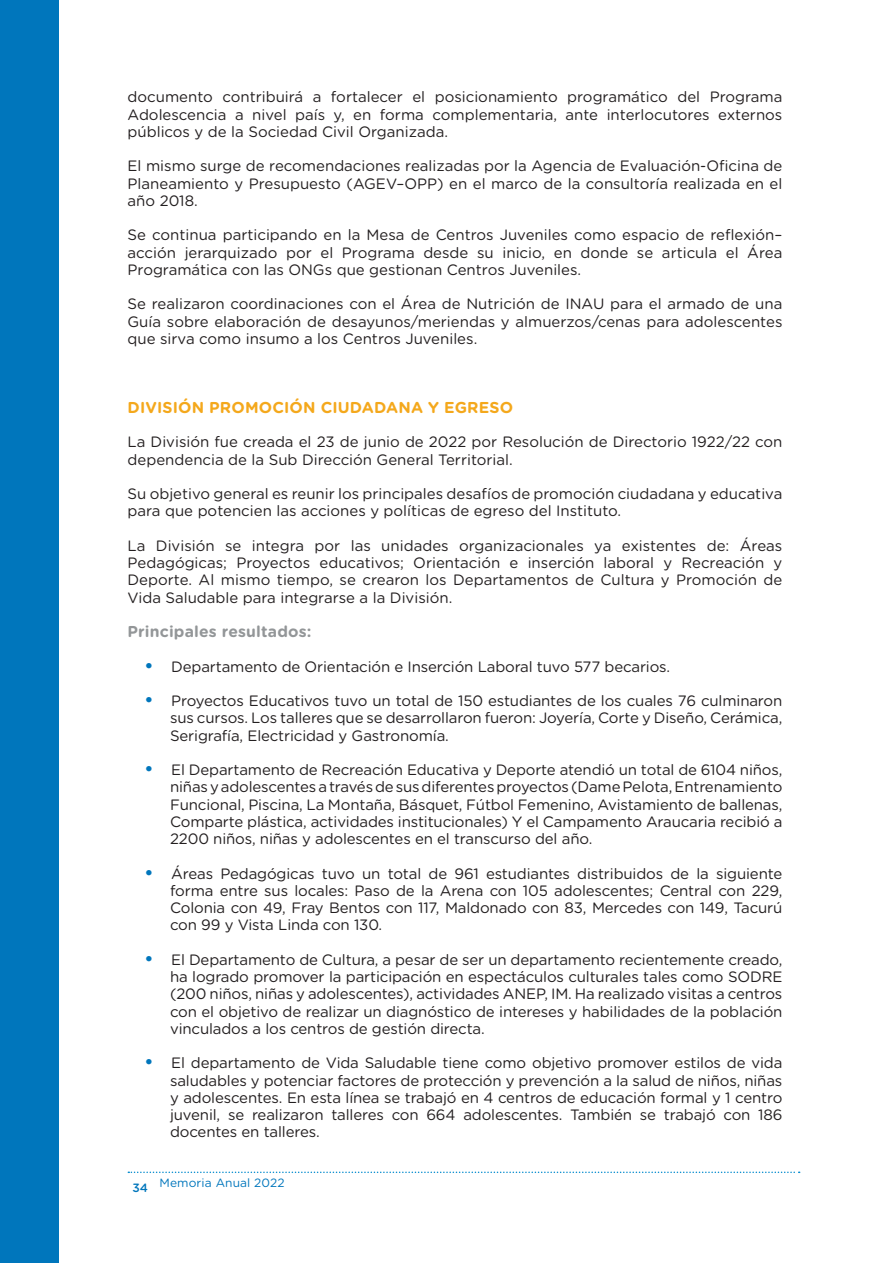
<style>
.page{position:relative;width:893px;height:1263px;background:#fff}
.page>*{position:absolute;margin:0;border:0;box-sizing:border-box;transform-origin:0 0}
.t1{font:700 15.75px "Gotham Rounded";letter-spacing:.01em;color:#f4a81c}
.t2{font:700 15.75px "Gotham Rounded";letter-spacing:.01em;color:#939698}
.t3{font:15px/17.2px "Gotham Rounded";color:#231f20;text-align:justify}
.t4{font:12px "Gotham Rounded";letter-spacing:.01em;color:#0076bc}
.t5{font:500 12px "Gotham Rounded";color:#0076bc}
.s1{font-weight:700;font-size:18px;color:#0076bc}
</style>
<div class="page">
<div style="left:0;top:0;width:59px;height:1263px;background:#0076bc"></div>
<svg style="left:128px;top:1171px;width:672px;height:2px"></svg>
<p class="t3" style="left:128px;top:88px;width:656px">documento contribuirá a fortalecer el posicionamiento programático del Programa Adolescencia a nivel país y, en forma complementaria, ante interlocutores externos públicos y de la Sociedad Civil Organizada.</p>
<p class="t3" style="left:128px;top:157px;width:656px">El mismo surge de recomendaciones realizadas por la Agencia de Evaluación-Oficina de Planeamiento y Presupuesto (AGEV–OPP) en el marco de la consultoría realizada en el año 2018.</p>
<p class="t3" style="left:128px;top:226px;width:656px">Se continua participando en la Mesa de Centros Juveniles como espacio de reflexión– acción jerarquizado por el Programa desde su inicio, en donde se articula el Área Programática con las ONGs que gestionan Centros Juveniles.</p>
<p class="t3" style="left:128px;top:295px;width:656px">Se realizaron coordinaciones con el Área de Nutrición de INAU para el armado de una Guía sobre elaboración de desayunos/meriendas y almuerzos/cenas para adolescentes que sirva como insumo a los Centros Juveniles.</p>
<p class="t1" style="left:128px;top:396px;width:387px">DIVISIÓN PROMOCIÓN CIUDADANA Y EGRESO</p>
<p class="t3" style="left:128px;top:433px;width:656px">La División fue creada el 23 de junio de 2022 por Resolución de Directorio 1922/22 con dependencia de la Sub Dirección General Territorial.</p>
<p class="t3" style="left:128px;top:484px;width:656px">Su objetivo general es reunir los principales desafíos de promoción ciudadana y educativa para que potencien las acciones y políticas de egreso del Instituto.</p>
<p class="t3" style="left:128px;top:536px;width:656px">La División se integra por las unidades organizacionales ya existentes de: Áreas Pedagógicas; Proyectos educativos; Orientación e inserción laboral y Recreación y Deporte. Al mismo tiempo, se crearon los Departamentos de Cultura y Promoción de Vida Saludable para integrarse a la División.</p>
<p class="t2" style="left:128px;top:620px;width:185px">Principales resultados:</p>
<p class="t3" style="left:145px;top:657px;width:527px"><span class="s1">•</span> Departamento de Orientación e Inserción Laboral tuvo 577 becarios.</p>
<p class="t3" style="left:170px;top:691px;width:614px;text-indent:-26px"><span class="s1">•</span> Proyectos Educativos tuvo un total de 150 estudiantes de los cuales 76 culminaron sus cursos. Los talleres que se desarrollaron fueron: Joyería, Corte y Diseño, Cerámica, Serigrafía, Electricidad y Gastronomía.</p>
<p class="t3" style="left:170px;top:760px;width:614px;text-indent:-26px"><span class="s1">•</span> El Departamento de Recreación Educativa y Deporte atendió un total de 6104 niños, niñas y adolescentes a través de sus diferentes proyectos (Dame Pelota, Entrenamiento Funcional, Piscina, La Montaña, Básquet, Fútbol Femenino, Avistamiento de ballenas, Comparte plástica, actividades institucionales) Y el Campamento Araucaria recibió a 2200 niños, niñas y adolescentes en el transcurso del año.</p>
<p class="t3" style="left:170px;top:864px;width:614px;text-indent:-26px"><span class="s1">•</span> Áreas Pedagógicas tuvo un total de 961 estudiantes distribuidos de la siguiente forma entre sus locales: Paso de la Arena con 105 adolescentes; Central con 229, Colonia con 49, Fray Bentos con 117, Maldonado con 83, Mercedes con 149, Tacurú con 99 y Vista Linda con 130.</p>
<p class="t3" style="left:170px;top:950px;width:614px;text-indent:-26px"><span class="s1">•</span> El Departamento de Cultura, a pesar de ser un departamento recientemente creado, ha logrado promover la participación en espectáculos culturales tales como SODRE (200 niños, niñas y adolescentes), actividades ANEP, IM. Ha realizado visitas a centros con el objetivo de realizar un diagnóstico de intereses y habilidades de la población vinculados a los centros de gestión directa.</p>
<p class="t3" style="left:170px;top:1054px;width:614px;text-indent:-26px"><span class="s1">•</span> El departamento de Vida Saludable tiene como objetivo promover estilos de vida saludables y potenciar factores de protección y prevención a la salud de niños, niñas y adolescentes. En esta línea se trabajó en 4 centros de educación formal y 1 centro juvenil, se realizaron talleres con 664 adolescentes. También se trabajó con 186 docentes en talleres.</p>
<p class="t5" style="left:133px;top:1179px;width:17px">34</p>
<p class="t4" style="left:159px;top:1174px;width:127px">Memoria Anual 2022</p>
</div>
